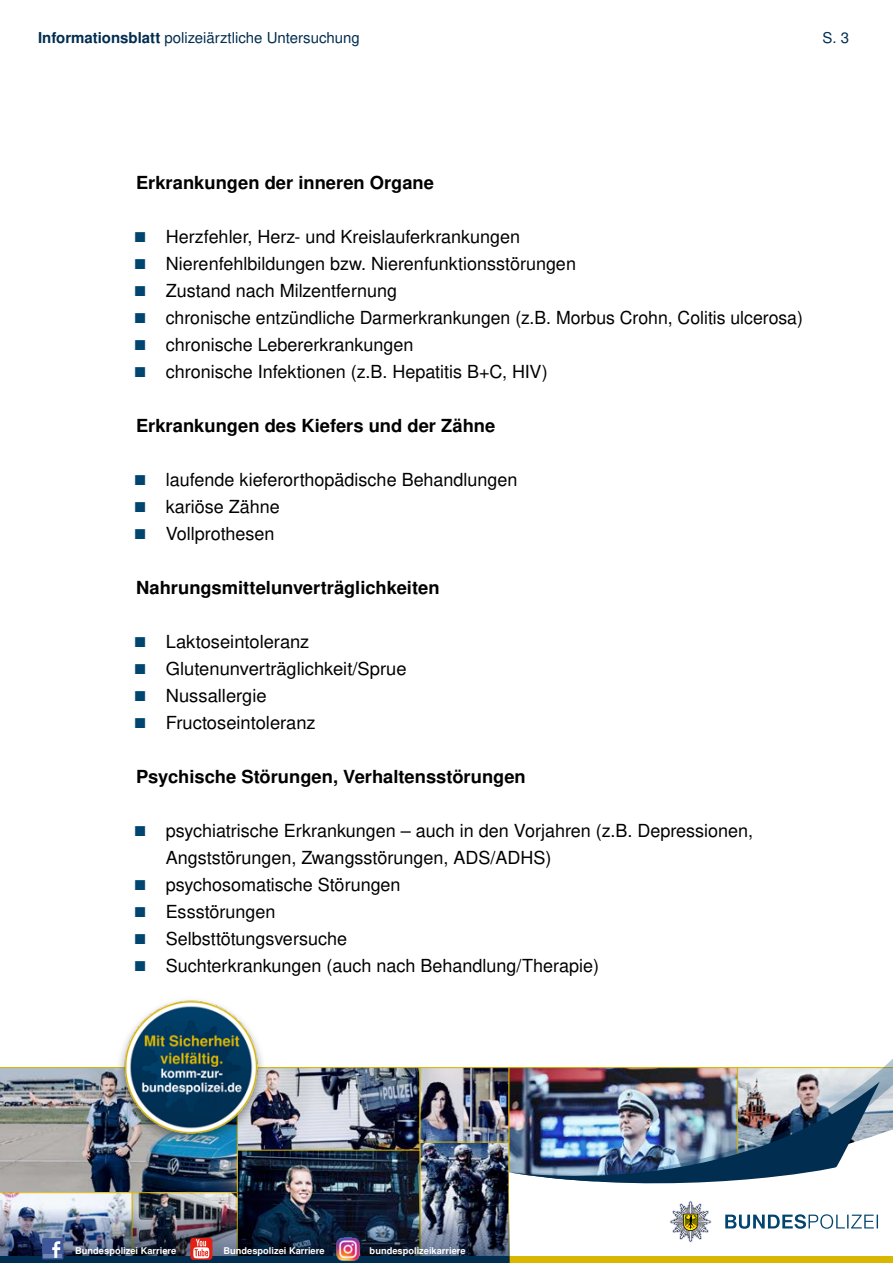
<style>
.page{position:relative;width:893px;height:1263px;background:#fff}
.page>*{position:absolute;margin:0;border:0;box-sizing:border-box;transform-origin:0 0}
.t1{font:18px/27px "Nimbus San L";color:#000}
.t2{font:700 18px "Nimbus San L";color:#000}
.t3{font:15px "Nimbus San L";color:#002d50}
.t4{font:700 9.3px "Nimbus San L";color:#fff}
.s1{font-weight:700}
.s2{font-size:13.5px;color:#004470}
</style>
<div class="page">
<img style="left:119px;top:1000px;width:144px;height:67px">
<img style="left:0;top:1067px;width:893px;height:196px">
<img style="left:333px;top:1233px;width:31px;height:30px">
<p class="t3" style="left:38px;top:27px;width:323px"><span class="s1">Informationsblatt</span> polizeiärztliche Untersuchung</p>
<p class="t3" style="left:823px;top:27px;width:28px">S. 3</p>
<p class="t2" style="left:136px;top:170px;width:299px">Erkrankungen der inneren Organe</p>
<p class="t1" style="left:136px;top:223px;width:386px"><span class="s2">■</span> Herzfehler, Herz- und Kreislauferkrankungen</p>
<p class="t1" style="left:136px;top:250px;width:441px"><span class="s2">■</span> Nierenfehlbildungen bzw. Nierenfunktionsstörungen</p>
<p class="t1" style="left:136px;top:277px;width:262px"><span class="s2">■</span> Zustand nach Milzentfernung</p>
<p class="t1" style="left:136px;top:304px;width:668px"><span class="s2">■</span> chronische entzündliche Darmerkrankungen (z.B. Morbus Crohn, Colitis ulcerosa)</p>
<p class="t1" style="left:136px;top:331px;width:279px"><span class="s2">■</span> chronische Lebererkrankungen</p>
<p class="t1" style="left:136px;top:358px;width:413px"><span class="s2">■</span> chronische Infektionen (z.B. Hepatitis B+C, HIV)</p>
<p class="t2" style="left:136px;top:413px;width:361px">Erkrankungen des Kiefers und der Zähne</p>
<p class="t1" style="left:136px;top:466px;width:383px"><span class="s2">■</span> laufende kieferorthopädische Behandlungen</p>
<p class="t1" style="left:136px;top:493px;width:145px"><span class="s2">■</span> kariöse Zähne</p>
<p class="t1" style="left:136px;top:520px;width:140px"><span class="s2">■</span> Vollprothesen</p>
<p class="t2" style="left:136px;top:575px;width:305px">Nahrungsmittelunverträglichkeiten</p>
<p class="t1" style="left:136px;top:628px;width:175px"><span class="s2">■</span> Laktoseintoleranz</p>
<p class="t1" style="left:136px;top:655px;width:272px"><span class="s2">■</span> Glutenunverträglichkeit/Sprue</p>
<p class="t1" style="left:136px;top:682px;width:132px"><span class="s2">■</span> Nussallergie</p>
<p class="t1" style="left:136px;top:709px;width:181px"><span class="s2">■</span> Fructoseintoleranz</p>
<p class="t2" style="left:136px;top:764px;width:391px">Psychische Störungen, Verhaltensstörungen</p>
<p class="t1" style="left:166px;top:817px;width:589px;text-indent:-30px"><span class="s2">■</span> psychiatrische Erkrankungen – auch in den Vorjahren (z.B. Depressionen,<br>Angststörungen, Zwangsstörungen, ADS/ADHS)</p>
<p class="t1" style="left:136px;top:871px;width:266px"><span class="s2">■</span> psychosomatische Störungen</p>
<p class="t1" style="left:136px;top:898px;width:141px"><span class="s2">■</span> Essstörungen</p>
<p class="t1" style="left:136px;top:925px;width:213px"><span class="s2">■</span> Selbsttötungsversuche</p>
<p class="t1" style="left:136px;top:952px;width:464px"><span class="s2">■</span> Suchterkrankungen (auch nach Behandlung/Therapie)</p>
<p class="t4" style="left:75px;top:1243px;width:103px">Bundespolizei Karriere</p>
<p class="t4" style="left:223px;top:1243px;width:103px">Bundespolizei Karriere</p>
<p class="t4" style="left:370px;top:1243px;width:98px">bundespolizeikarriere</p>
</div>
